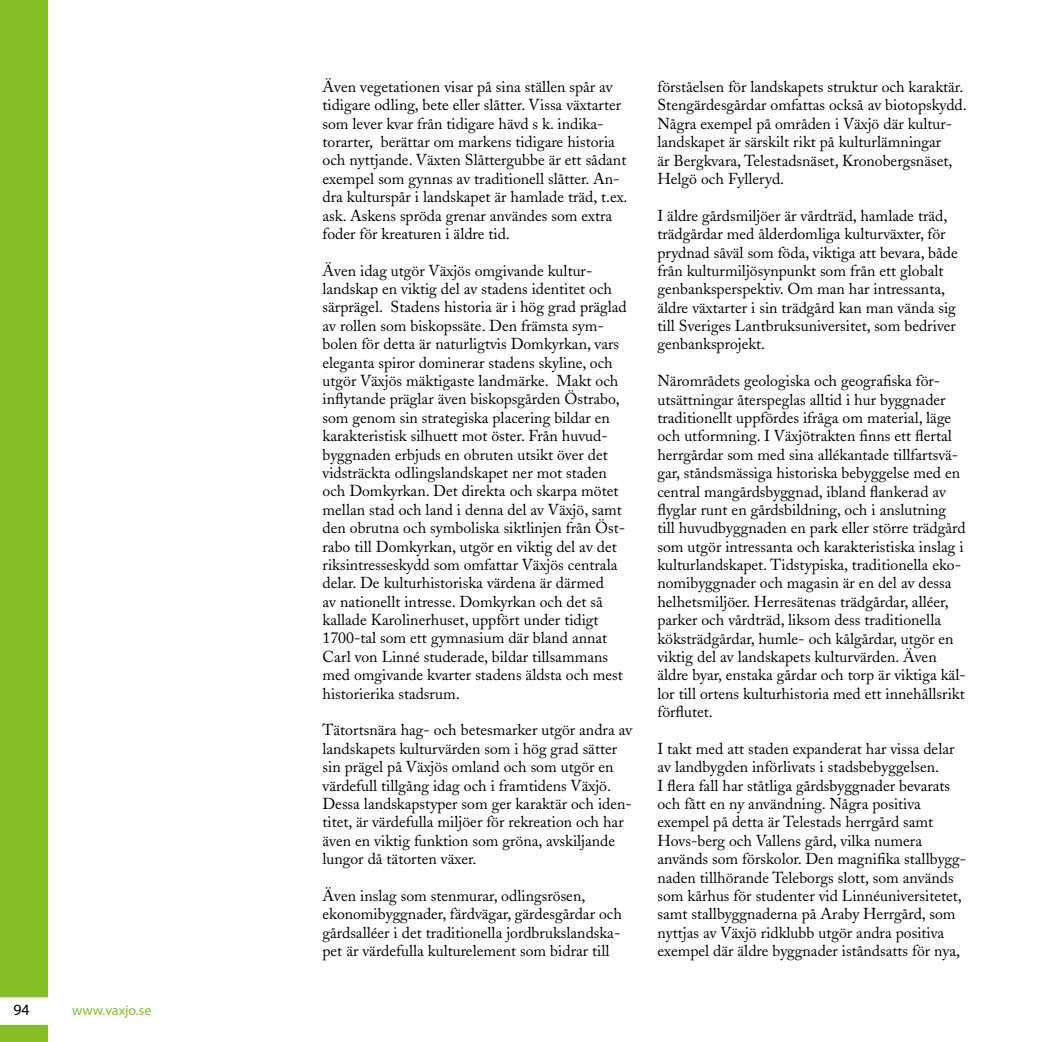
<style>
.page{position:relative;width:1042px;height:1042px;background:#fff}
.page>*{position:absolute;margin:0;border:0;box-sizing:border-box;transform-origin:0 0}
.t1{font:15.75px/18.4px "Adobe Caslon";color:#000}
.t2{font:15.75px "Myriad";color:#000}
.t3{font:14px "Myriad";color:#86bc25}
</style>
<div class="page">
<div style="left:0;top:0;width:47px;height:1042px;background:#86bc25"></div>
<svg style="left:0;top:997px;width:48px;height:28px"></svg>
<p class="t2" style="left:14px;top:1002px;width:18px">94</p>
<p class="t3" style="left:72px;top:1003px;width:81px">www.vaxjo.se</p>
<p class="t1" style="left:322px;top:78px;width:307px">Även vegetationen visar på sina ställen spår av tidigare odling, bete eller slåtter. Vissa växtarter som lever kvar från tidigare hävd s k. indika&shy;torarter, berättar om markens tidigare historia och nyttjande. Växten Slåttergubbe är ett sådant exempel som gynnas av traditionell slåtter. An&shy;dra kulturspår i landskapet är hamlade träd, t.ex. ask. Askens spröda grenar användes som extra foder för kreaturen i äldre tid.</p>
<p class="t1" style="left:322px;top:261px;width:306px">Även idag utgör Växjös omgivande kultur&shy;landskap en viktig del av stadens identitet och särprägel. Stadens historia är i hög grad präglad av rollen som biskopssäte. Den främsta sym&shy;bolen för detta är naturligtvis Domkyrkan, vars eleganta spiror dominerar stadens skyline, och utgör Växjös mäktigaste landmärke. Makt och inflytande präglar även biskopsgården Östrabo, som genom sin strategiska placering bildar en karakteristisk silhuett mot öster. Från huvud&shy;byggnaden erbjuds en obruten utsikt över det vidsträckta odlingslandskapet ner mot staden och Domkyrkan. Det direkta och skarpa mötet mellan stad och land i denna del av Växjö, samt den obrutna och symboliska siktlinjen från Öst&shy;rabo till Domkyrkan, utgör en viktig del av det riksintresseskydd som omfattar Växjös centrala delar. De kulturhistoriska värdena är därmed<br>av nationellt intresse. Domkyrkan och det så kallade Karolinerhuset, uppfört under tidigt 1700-tal som ett gymnasium där bland annat Carl von Linné studerade, bildar tillsammans med omgivande kvarter stadens äldsta och mest historierika stadsrum.</p>
<p class="t1" style="left:322px;top:721px;width:311px">Tätortsnära hag- och betesmarker utgör andra av landskapets kulturvärden som i hög grad sätter sin prägel på Växjös omland och som utgör en värdefull tillgång idag och i framtidens Växjö.<br>Dessa landskapstyper som ger karaktär och iden&shy;titet, är värdefulla miljöer för rekreation och har även en viktig funktion som gröna, avskiljande lungor då tätorten växer.</p>
<p class="t1" style="left:322px;top:886px;width:301px">Även inslag som stenmurar, odlingsrösen, ekonomibyggnader, färdvägar, gärdesgårdar och gårdsalléer i det traditionella jordbrukslandska&shy;pet är värdefulla kulturelement som bidrar till</p>
<p class="t1" style="left:657px;top:78px;width:311px">förståelsen för landskapets struktur och karaktär.<br>Stengärdesgårdar omfattas också av biotopskydd.<br>Några exempel på områden i Växjö där kultur&shy;landskapet är särskilt rikt på kulturlämningar<br>är Bergkvara, Telestadsnäset, Kronobergsnäset, Helgö och Fylleryd.</p>
<p class="t1" style="left:657px;top:206px;width:302px">I äldre gårdsmiljöer är vårdträd, hamlade träd, trädgårdar med ålderdomliga kulturväxter, för prydnad såväl som föda, viktiga att bevara, både från kulturmiljösynpunkt som från ett globalt genbanksperspektiv. Om man har intressanta, äldre växtarter i sin trädgård kan man vända sig till Sveriges Lantbruksuniversitet, som bedriver genbanksprojekt.</p>
<p class="t1" style="left:657px;top:372px;width:310px">Närområdets geologiska och geografiska för&shy;utsättningar återspeglas alltid i hur byggnader traditionellt uppfördes ifråga om material, läge och utformning. I Växjötrakten finns ett flertal herrgårdar som med sina allékantade tillfartsvä&shy;gar, ståndsmässiga historiska bebyggelse med en central mangårdsbyggnad, ibland flankerad av flyglar runt en gårdsbildning, och i anslutning till huvudbyggnaden en park eller större trädgård som utgör intressanta och karakteristiska inslag i kulturlandskapet. Tidstypiska, traditionella eko&shy;nomibyggnader och magasin är en del av dessa helhetsmiljöer. Herresätenas trädgårdar, alléer, parker och vårdträd, liksom dess traditionella köksträdgårdar, humle- och kålgårdar, utgör en viktig del av landskapets kulturvärden. Även äldre byar, enstaka gårdar och torp är viktiga käl&shy;lor till ortens kulturhistoria med ett innehållsrikt förflutet.</p>
<p class="t1" style="left:657px;top:739px;width:310px">I takt med att staden expanderat har vissa delar av landbygden införlivats i stadsbebyggelsen.<br>I flera fall har ståtliga gårdsbyggnader bevarats och fått en ny användning. Några positiva exempel på detta är Telestads herrgård samt Hovs-berg och Vallens gård, vilka numera används som förskolor. Den magnifika stallbygg&shy;naden tillhörande Teleborgs slott, som används som kårhus för studenter vid Linnéuniversitetet, samt stallbyggnaderna på Araby Herrgård, som nyttjas av Växjö ridklubb utgör andra positiva exempel där äldre byggnader iståndsatts för nya,</p>
</div>
